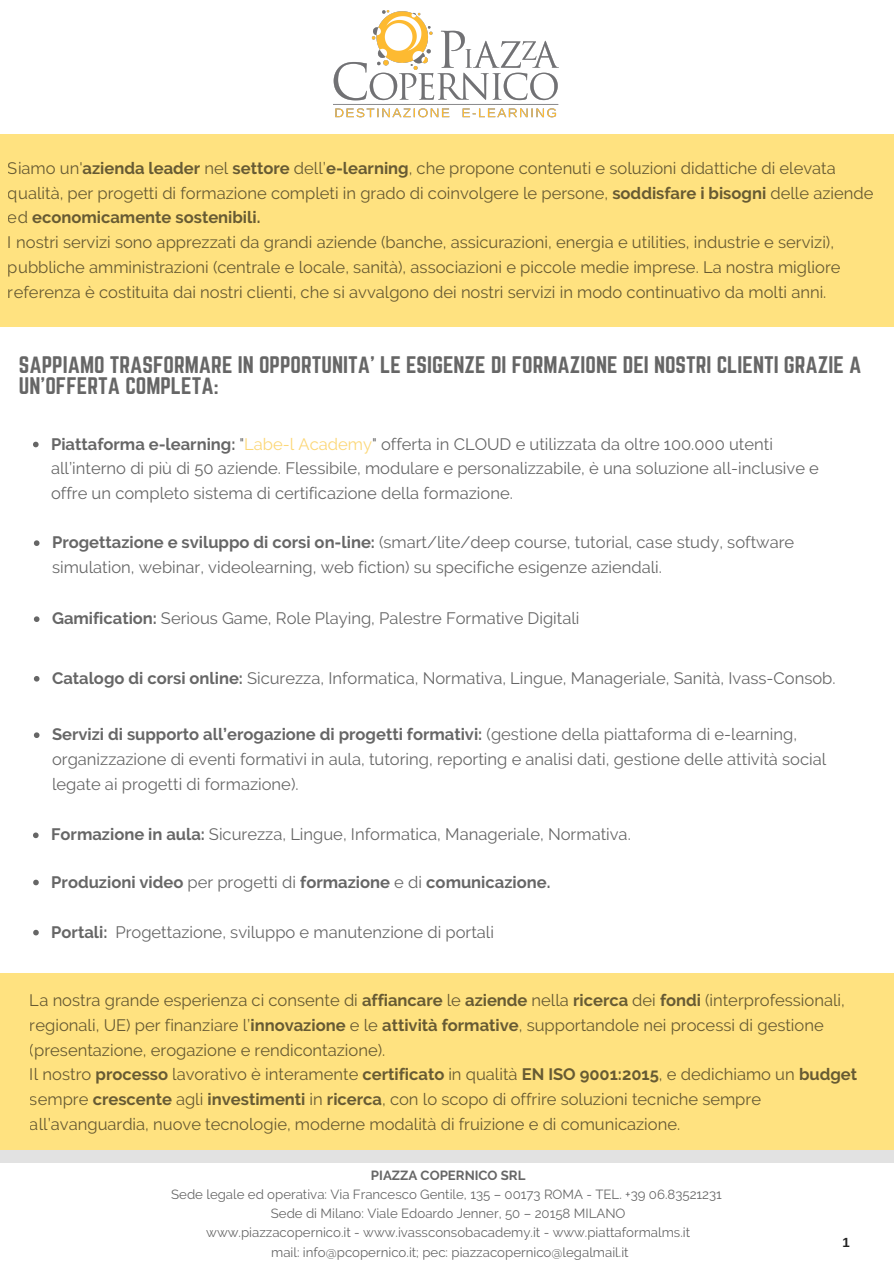
<style>
.page{position:relative;width:894px;height:1264px;background:#fff}
.page>*{position:absolute;margin:0;border:0;box-sizing:border-box;transform-origin:0 0}
.t1{font:21px/21.5px "Norwester";color:#666}
.t2{font:16.5px/24.8px "Raleway";color:#000}
.t3{font:700 16.5px "Raleway";color:#000}
.t4{font:13.2px/19.2px "Raleway";color:#000;text-align:center}
.t5{font:700 13.2px "Raleway";color:#000}
.t6{font:700 13.2px "Arimo";color:#222}
.s1{font-weight:700}
.s2{color:#fabd1e}
.s3{font-weight:400}
</style>
<div class="page">
<div style="left:0;top:134px;width:893px;height:192px;background:#ffe280"></div>
<svg style="left:33px;top:441px;width:6px;height:6px"></svg>
<svg style="left:34px;top:616px;width:5px;height:6px"></svg>
<svg style="left:33px;top:929px;width:6px;height:6px"></svg>
<svg style="left:34px;top:676px;width:5px;height:5px"></svg>
<svg style="left:33px;top:832px;width:6px;height:6px"></svg>
<svg style="left:33px;top:879px;width:6px;height:6px"></svg>
<svg style="left:34px;top:732px;width:5px;height:6px"></svg>
<img style="left:333px;top:10px;width:225px;height:108px">
<div style="left:0;top:972px;width:893px;height:177px;background:#ffe280"></div>
<div style="left:0;top:1149px;width:893px;height:13px;background:#e2e2e2"></div>
<svg style="left:34px;top:540px;width:5px;height:6px"></svg>
<p class="t2" style="left:8px;top:156px;width:866px">Siamo un'<span class="s1">azienda leader</span> nel <span class="s1">settore</span> dell’<span class="s1">e-learning</span>, che propone contenuti e soluzioni didattiche di elevata qualità, per progetti di formazione completi in grado di coinvolgere le persone, <span class="s1">soddisfare i bisogni</span> delle aziende ed <span class="s1">economicamente sostenibili.<br></span>I nostri servizi sono apprezzati da grandi aziende (banche, assicurazioni, energia e utilities, industrie e servizi), pubbliche amministrazioni (centrale e locale, sanità), associazioni e piccole medie imprese. La nostra migliore referenza è costituita dai nostri clienti, che si avvalgono dei nostri servizi in modo continuativo da molti anni.</p>
<p class="t1" style="left:19px;top:354px;width:844px">SAPPIAMO TRASFORMARE IN OPPORTUNITA' LE ESIGENZE DI FORMAZIONE DEI NOSTRI CLIENTI GRAZIE A<br>UN'OFFERTA COMPLETA:</p>
<p class="t2" style="left:51px;top:431px;width:769px"><span class="s1">Piattaforma e-learning:</span> "<span class="s2">Labe-l Academy</span>" offerta in CLOUD e utilizzata da oltre 100.000 utenti all’interno di più di 50 aziende. Flessibile, modulare e personalizzabile, è una soluzione all-inclusive e offre un completo sistema di certificazione della formazione.</p>
<p class="t2" style="left:52px;top:530px;width:743px"><span class="s1">Progettazione e sviluppo di corsi on-line:</span> (smart/lite/deep course, tutorial, case study, software simulation, webinar, videolearning, web fiction) su specifiche esigenze aziendali.</p>
<p class="t2" style="left:52px;top:606px;width:529px"><span class="s1">Gamification:</span> Serious Game, Role Playing, Palestre Formative Digitali</p>
<p class="t2" style="left:52px;top:665px;width:784px"><span class="s1">Catalogo di corsi online:</span> Sicurezza, Informatica, Normativa, Lingue, Manageriale, Sanità, Ivass-Consob.</p>
<p class="t2" style="left:52px;top:722px;width:775px"><span class="s1">Servizi di supporto all’erogazione di progetti formativi:</span> (gestione della piattaforma di e-learning, organizzazione di eventi formativi in aula, tutoring, reporting e analisi dati, gestione delle attività social legate ai progetti di formazione).</p>
<p class="t2" style="left:51px;top:822px;width:581px"><span class="s1">Formazione in aula:</span> Sicurezza, Lingue, Informatica, Manageriale, Normativa.</p>
<p class="t3" style="left:51px;top:872px;width:500px">Produzioni video <span class="s3">per progetti di</span> formazione <span class="s3">e di</span> comunicazione.</p>
<p class="t2" style="left:51px;top:919px;width:444px"><span class="s1">Portali:</span> Progettazione, sviluppo e manutenzione di portali</p>
<p class="t2" style="left:30px;top:987px;width:828px">La nostra grande esperienza ci consente di <span class="s1">affiancare</span> le <span class="s1">aziende</span> nella <span class="s1">ricerca</span> dei <span class="s1">fondi</span> (interprofessionali, regionali, UE) per finanziare l’<span class="s1">innovazione</span> e le <span class="s1">attività formative</span>, supportandole nei processi di gestione (presentazione, erogazione e rendicontazione).<br>Il nostro <span class="s1">processo</span> lavorativo è interamente <span class="s1">certificato</span> in qualità <span class="s1">EN ISO 9001:2015</span>, e dedichiamo un <span class="s1">budget </span>sempre <span class="s1">crescente</span> agli <span class="s1">investimenti</span> in <span class="s1">ricerca</span>, con lo scopo di offrire soluzioni tecniche sempre all’avanguardia, nuove tecnologie, moderne modalità di fruizione e di comunicazione.</p>
<p class="t5" style="left:371px;top:1167px;width:156px">PIAZZA COPERNICO SRL</p>
<p class="t4" style="left:171px;top:1184px;width:552px">Sede legale ed operativa: Via Francesco Gentile, 135 – 00173 ROMA - TEL. +39 06.83521231<br>Sede di Milano: Viale Edoardo Jenner, 50 – 20158 MILANO<br>www.piazzacopernico.it - www.ivassconsobacademy.it - www.piattaformalms.it<br>mail: info@pcopernico.it; pec: piazzacopernico@legalmail.it</p>
<p class="t6" style="left:842px;top:1234px;width:9px">1</p>
</div>
